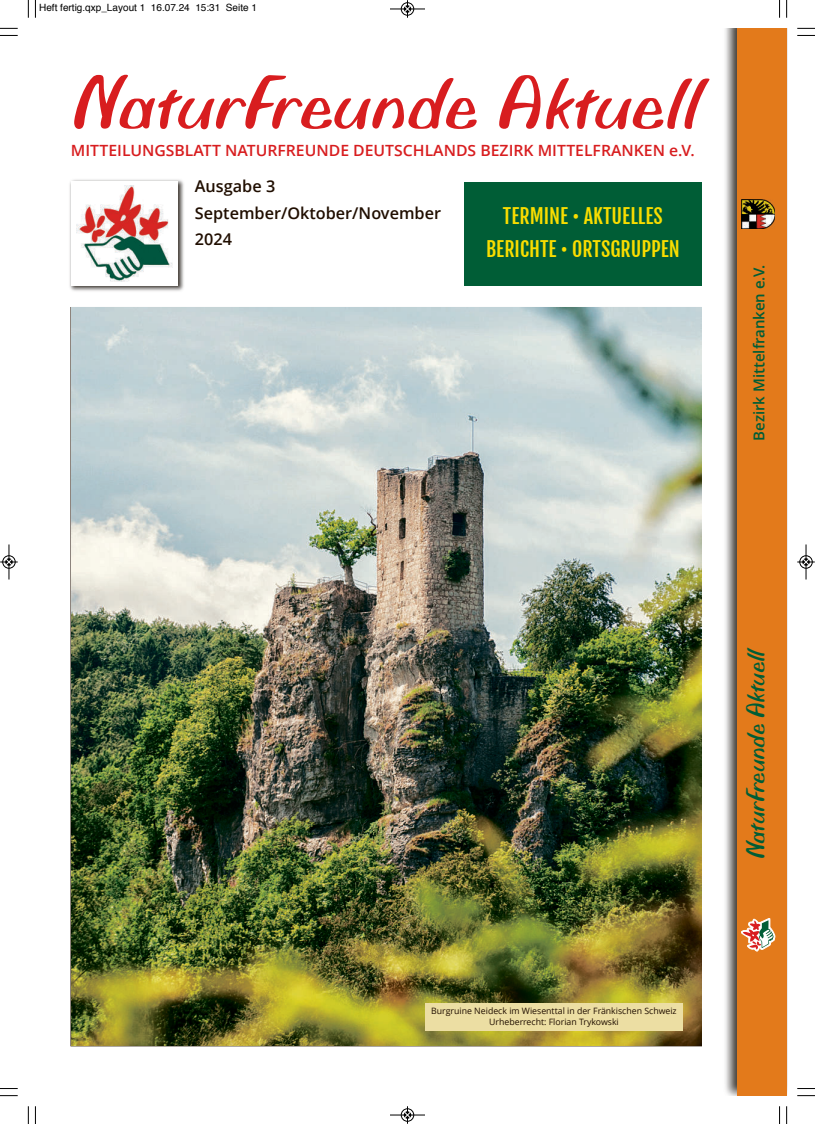
<style>
.page{position:relative;width:815px;height:1124px;background:#fff}
.page>*{position:absolute;margin:0;border:0;box-sizing:border-box;transform-origin:0 0}
.t1{font:80.38px "Biffo";color:#d81d1f}
.t2{font:27.5px "Biffo";color:#005d36}
.t3{font:20px/33.8px "Fjalla One";color:#f9dd00;text-align:center}
.t4{font:600 16.25px/26.2px "Open Sans";color:#200e00}
.t5{font:600 15.5px "Open Sans";color:#d81d1f}
.t6{font:600 15px "Open Sans";color:#005d36}
.t7{font:10px "Helvetica";color:#000}
.t8{font:8.75px/10.5px "Open Sans";color:#200e00;text-align:center}
</style>
<div class="page">
<img style="left:69px;top:179px;width:115px;height:112px">
<div style="left:71px;top:181px;width:107px;height:104px;background:#fff"></div>
<img style="left:76px;top:185px;width:96px;height:96px">
<div style="left:464px;top:182px;width:238px;height:103px;background:#005d36"></div>
<img style="left:725px;top:28px;width:12px;height:1067px">
<div style="left:737px;top:28px;width:50px;height:1067px;background:#e37a1b"></div>
<svg style="left:741px;top:918px;width:34px;height:33px"></svg>
<img style="left:742px;top:200px;width:33px;height:29px">
<img style="left:71px;top:307px;width:630px;height:738px">
<div style="left:425px;top:1003px;width:258px;height:27px;background:#ecdea3"></div>
<svg style="left:35px;top:0;width:1px;height:18px"></svg>
<svg style="left:0;top:35px;width:18px;height:1px"></svg>
<svg style="left:779px;top:0;width:1px;height:18px"></svg>
<svg style="left:797px;top:35px;width:18px;height:1px"></svg>
<svg style="left:35px;top:1106px;width:1px;height:17px"></svg>
<svg style="left:779px;top:1106px;width:1px;height:17px"></svg>
<svg style="left:28px;top:0;width:1px;height:18px"></svg>
<svg style="left:0;top:28px;width:18px;height:1px"></svg>
<svg style="left:786px;top:0;width:1px;height:18px"></svg>
<svg style="left:797px;top:28px;width:18px;height:1px"></svg>
<svg style="left:28px;top:1106px;width:1px;height:17px"></svg>
<svg style="left:0;top:1088px;width:18px;height:8px"></svg>
<svg style="left:786px;top:1106px;width:1px;height:17px"></svg>
<svg style="left:797px;top:1088px;width:18px;height:8px"></svg>
<div style="left:401px;top:2px;width:13px;height:14px;border:1px solid #fff;border-radius:50%"></div>
<hr style="left:390px;top:9px;width:35px;height:1px;background:#000">
<div style="left:401px;top:3px;width:13px;height:12px;border:1px solid #000;border-radius:50%"></div>
<svg style="left:404px;top:0;width:7px;height:18px"></svg>
<hr style="left:390px;top:1114px;width:35px;height:1px;background:#000">
<div style="left:401px;top:1108px;width:13px;height:13px;border:1px solid #000;border-radius:50%"></div>
<svg style="left:404px;top:1106px;width:7px;height:17px"></svg>
<div style="left:2px;top:555px;width:14px;height:13px;border:1px solid #fff;border-radius:50%"></div>
<hr style="left:9px;top:544px;width:1px;height:35px;background:#000">
<div style="left:3px;top:555px;width:12px;height:13px;border:1px solid #000;border-radius:50%"></div>
<svg style="left:0;top:558px;width:18px;height:7px"></svg>
<div style="left:799px;top:555px;width:14px;height:13px;border:1px solid #fff;border-radius:50%"></div>
<hr style="left:806px;top:544px;width:1px;height:35px;background:#000">
<div style="left:800px;top:555px;width:12px;height:13px;border:1px solid #000;border-radius:50%"></div>
<svg style="left:797px;top:558px;width:18px;height:7px"></svg>
<p class="t7" style="left:39px;top:4px;width:219px">Heft fertig.qxp_Layout 1 16.07.24 15:31 Seite 1</p>
<h1 class="t1" style="left:71px;top:54px;width:629px">NaturFreunde Aktuell</h1>
<h3 class="t5" style="left:71px;top:144px;width:626px">MITTEILUNGSBLATT NATURFREUNDE DEUTSCHLANDS BEZIRK MITTELFRANKEN e.V.</h3>
<h3 class="t4" style="left:195px;top:175px;width:248px">Ausgabe 3<br>September/Oktober/November<br>2024</h3>
<h3 class="t3" style="left:486px;top:199px;width:195px">TERMINE ï AKTUELLES<br>BERICHTE ï ORTSGRUPPEN</h3>
<h3 class="t6" style="left:753px;top:441px;width:178px;rotate:-90deg">Bezirk Mittelfranken e.V.</h3>
<p class="t8" style="left:431px;top:1006px;width:247px">Burgruine Neideck im Wiesenttal in der Fr‰nkischen Schweiz<br>Urheberrecht: Florian Trykowski</p>
<h2 class="t2" style="left:739px;top:859px;width:210px;rotate:-90deg">NaturFreunde Aktuell</h2>
</div>
